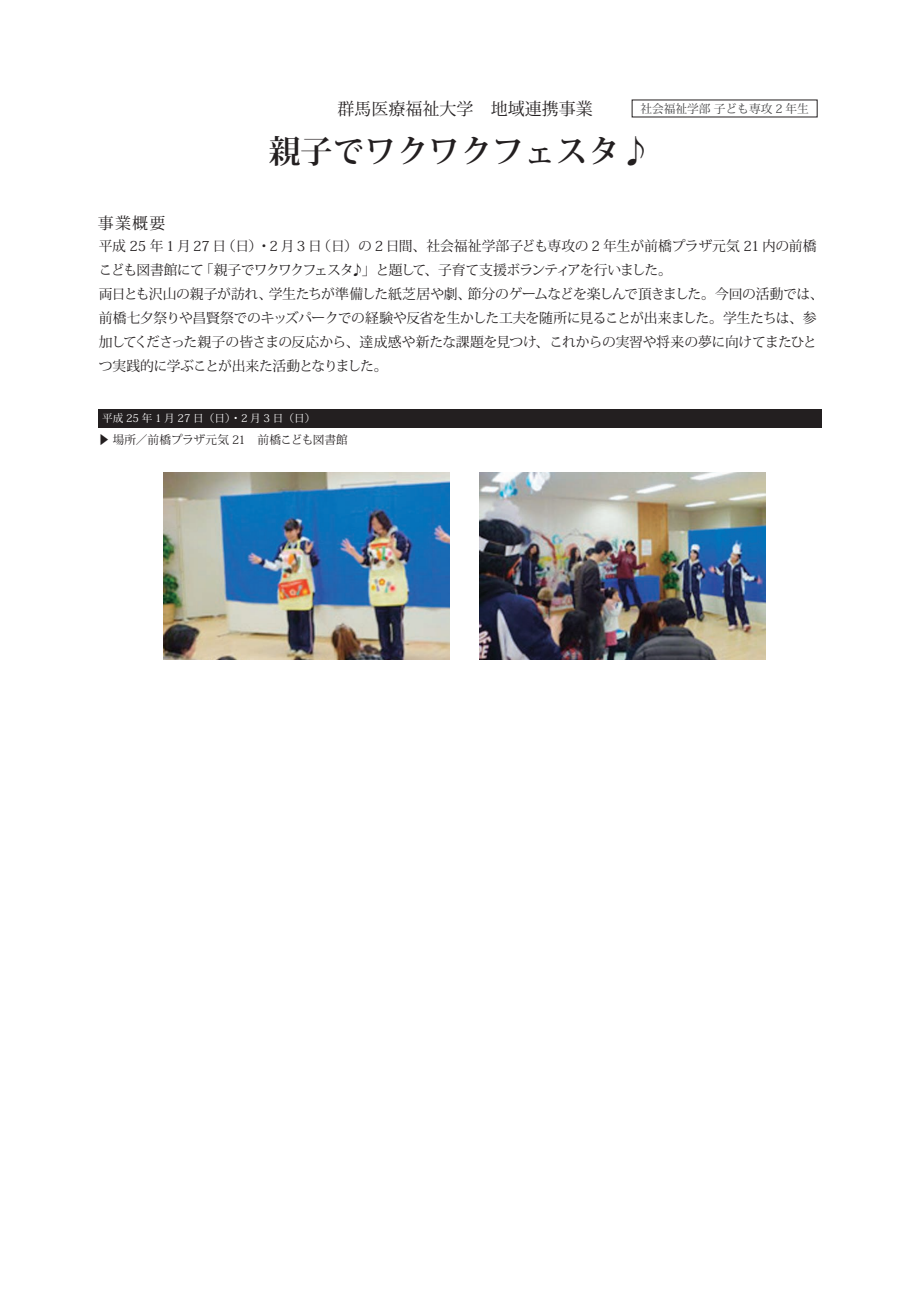
<style>
.page{position:relative;width:919px;height:1289px;background:#fff}
.page>*{position:absolute;margin:0;border:0;box-sizing:border-box;transform-origin:0 0}
.t1{font:700 31.95px "Koz Min Pro";color:#231f20}
.t2{font:16.95px "Koz Min Pro";color:#231f20}
.t3{font:15.9px "Koz Min Pro";color:#231f20}
.t4{font:13.8px/23.9px "Koz Min Pro";letter-spacing:-.035em;color:#231f20}
.t5{font:13.8px "Koz Min Pro";letter-spacing:-.015em;color:#231f20}
.t6{font:13.8px "Koz Min Pro";letter-spacing:-.095em;color:#231f20}
.t7{font:13.8px "Koz Min Pro";letter-spacing:.175em;color:#231f20}
.t8{font:13.8px "Koz Min Pro";letter-spacing:-.06em;color:#231f20}
.t9{font:11.7px "Koz Min Pro";letter-spacing:-.01em;color:#231f20}
.t10{font:11.7px "Koz Min Pro";color:#3e3e3f}
.t11{font:10.65px "Koz Min Pro";color:#fff}
</style>
<div class="page">
<div style="left:98px;top:409px;width:723px;height:18px;background:#231f20"></div>
<img style="left:163px;top:473px;width:287px;height:186px">
<img style="left:479px;top:473px;width:286px;height:186px">
<p class="t3" style="left:98px;top:212px;width:69px">事業概要</p>
<p class="t2" style="left:337px;top:97px;width:257px">群馬医療福祉大学　地域連携事業</p>
<h1 class="t1" style="left:269px;top:128px;width:384px">親子でワクワクフェスタ♪</h1>
<p class="t10" style="left:640px;top:100px;width:170px">社会福祉学部子ども専攻 2 年生</p>
<p class="t5" style="left:317px;top:236px;width:501px">（日）の 2 日間、社会福祉学部子ども専攻の 2 年生が前橋プラザ元気 21 内の前橋</p>
<p class="t7" style="left:99px;top:236px;width:129px">平成25年1月27日</p>
<p class="t4" style="left:222px;top:234px;width:102px">（日）・2月 3 日</p>
<p class="t4" style="left:350px;top:258px;width:323px">♪」と題して、子育て支援ボランティアを行いました。</p>
<p class="t8" style="left:99px;top:260px;width:107px">こども図書館にて</p>
<p class="t6" style="left:200px;top:260px;width:155px">「親子でワクワクフェスタ</p>
<p class="t4" style="left:468px;top:282px;width:357px">節分のゲームなどを楽しんで頂きました。今回の活動では、</p>
<p class="t5" style="left:269px;top:284px;width:204px">学生たちが準備した紙芝居や劇、</p>
<p class="t4" style="left:99px;top:282px;width:719px">両日とも沢山の親子が訪れ、<br>前橋七夕祭りや昌賢祭でのキッズパークでの経験や反省を生かした工夫を随所に見ることが出来ました。学生たちは、参加してくださった親子の皆さまの反応から、達成感や新たな課題を見つけ、これからの実習や将来の夢に向けてまたひとつ実践的に学ぶことが出来た活動となりました。</p>
<p class="t11" style="left:102px;top:411px;width:215px">平成 25 年 1 月 27 日（日）・2 月 3 日（日(</p>
<p class="t9" style="left:98px;top:431px;width:251px">▶ 場所／前橋プラザ元気 21　前橋こども図書館</p>
</div>
